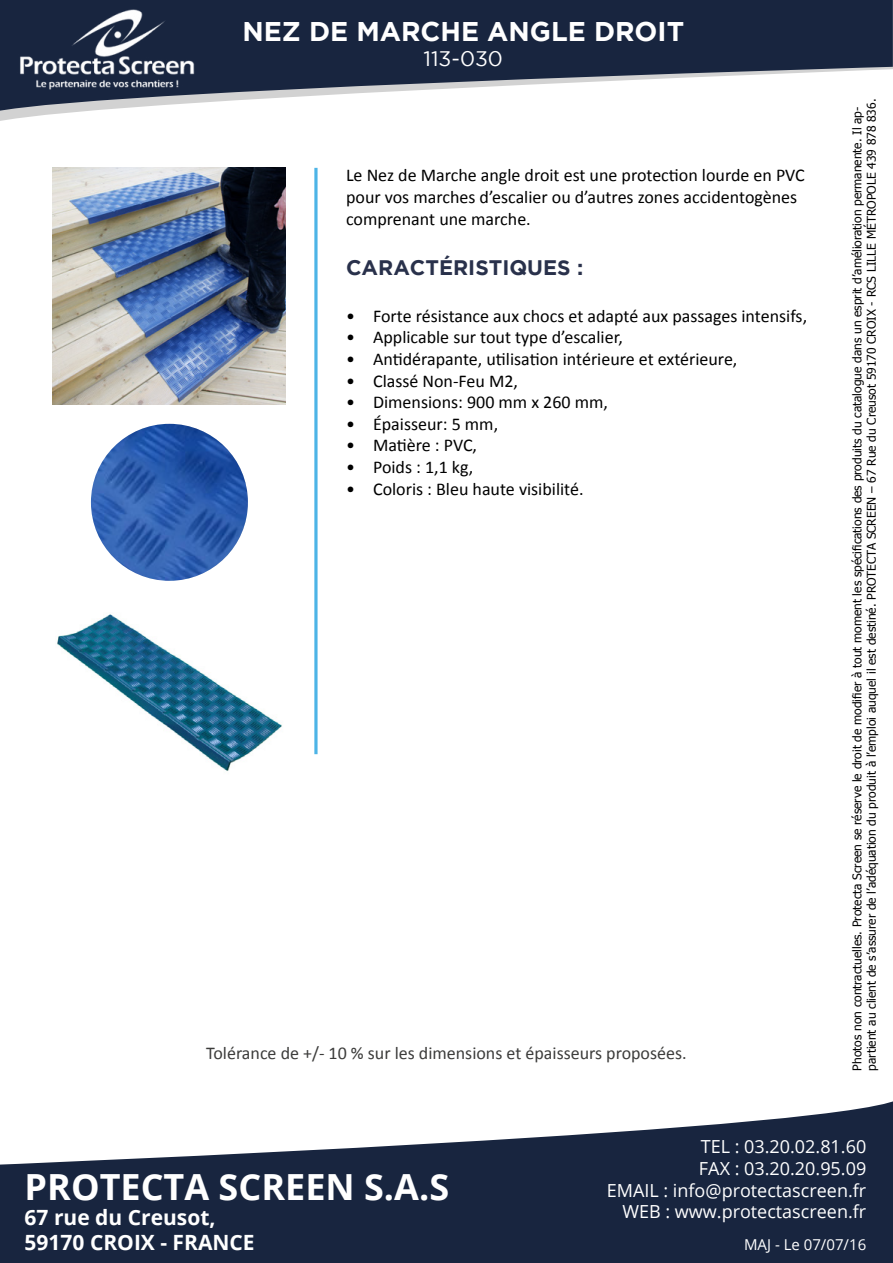
<style>
.page{position:relative;width:893px;height:1263px;background:#fff}
.page>*{position:absolute;margin:0;border:0;box-sizing:border-box;transform-origin:0 0}
.t1{font:700 36px "Open Sans";color:#fff}
.t2{font:700 27px "Gotham";color:#fff}
.t3{font:700 21px/25.2px "Open Sans";color:#fff}
.t4{font:700 21px "Gotham";color:#29314b}
.t5{font:21px "Gotham";color:#fff}
.t6{font:18px/21.6px "Calibri";color:#000}
.t7{font:18px/21.6px "Open Sans";color:#fff;text-align:right}
.t8{font:18px "Calibri";color:#3c3c3b}
.t9{font:15px "Open Sans";color:#fff}
.t10{font:12px/14.4px "Tahoma";color:#000}
</style>
<div class="page">
<svg style="left:0;top:0;width:893px;height:116px;fill:#18253f"></svg>
<svg style="left:0;top:1101px;width:893px;height:162px;fill:#18253f"></svg>
<img style="left:0;top:4px;width:219px;height:90px">
<svg style="left:314px;top:168px;width:4px;height:586px;background:#70c2ea"></svg>
<img style="left:53px;top:168px;width:233px;height:236px">
<img style="left:57px;top:614px;width:225px;height:157px">
<img style="left:91px;top:424px;width:157px;height:157px;border-radius:78px">
<h2 class="t2" style="left:242px;top:16px;width:443px">NEZ DE MARCHE ANGLE DROIT</h2>
<p class="t5" style="left:424px;top:47px;width:81px">113-030</p>
<p class="t6" style="left:346px;top:165px;width:460px">Le Nez de Marche angle droit est une protection lourde en PVC pour vos marches d’escalier ou d’autres zones accidentogènes comprenant une marche.</p>
<p class="t4" style="left:346px;top:255px;width:239px">CARACTÉRISTIQUES :</p>
<p class="t6" style="left:346px;top:305px;width:463px">• Forte résistance aux chocs et adapté aux passages intensifs,</p>
<p class="t6" style="left:346px;top:327px;width:278px">• Applicable sur tout type d’escalier,</p>
<p class="t6" style="left:346px;top:348px;width:393px">• Antidérapante, utilisation intérieure et extérieure,</p>
<p class="t6" style="left:346px;top:370px;width:174px">• Classé Non-Feu M2,</p>
<p class="t6" style="left:346px;top:391px;width:263px">• Dimensions: 900 mm x 260 mm,</p>
<p class="t6" style="left:346px;top:413px;width:154px">• Épaisseur: 5 mm,</p>
<p class="t6" style="left:346px;top:435px;width:133px">• Matière : PVC,</p>
<p class="t6" style="left:346px;top:456px;width:129px">• Poids : 1,1 kg,</p>
<p class="t6" style="left:346px;top:478px;width:239px">• Coloris : Bleu haute visibilité.</p>
<p class="t8" style="left:206px;top:1041px;width:482px">Tolérance de +/- 10 % sur les dimensions et épaisseurs proposées.</p>
<p class="t10" style="left:849px;top:1070px;width:973px;rotate:-90deg">Photos non contractuelles. Protecta Screen se réserve le droit de modifier à tout moment les spécifications des produits du catalogue dans un esprit d’amélioration permanente. Il ap&shy;partient au client de s’assurer de l’adéquation du produit à l’emploi auquel il est destiné. PROTECTA SCREEN – 67 Rue du Creusot 59170 CROIX - RCS LILLE MÉTROPOLE 439 878 836.</p>
<h1 class="t1" style="left:25px;top:1162px;width:426px">PROTECTA SCREEN S.A.S</h1>
<p class="t3" style="left:25px;top:1204px;width:232px">67 rue du Creusot,<br>59170 CROIX - FRANCE</p>
<p class="t7" style="left:607px;top:1136px;width:261px">TEL : 03.20.02.81.60<br>FAX : 03.20.20.95.09<br>EMAIL : info@protectascreen.fr<br>WEB : www.protectascreen.fr</p>
<p class="t9" style="left:744px;top:1234px;width:124px">MAJ - Le 07/07/16</p>
</div>
